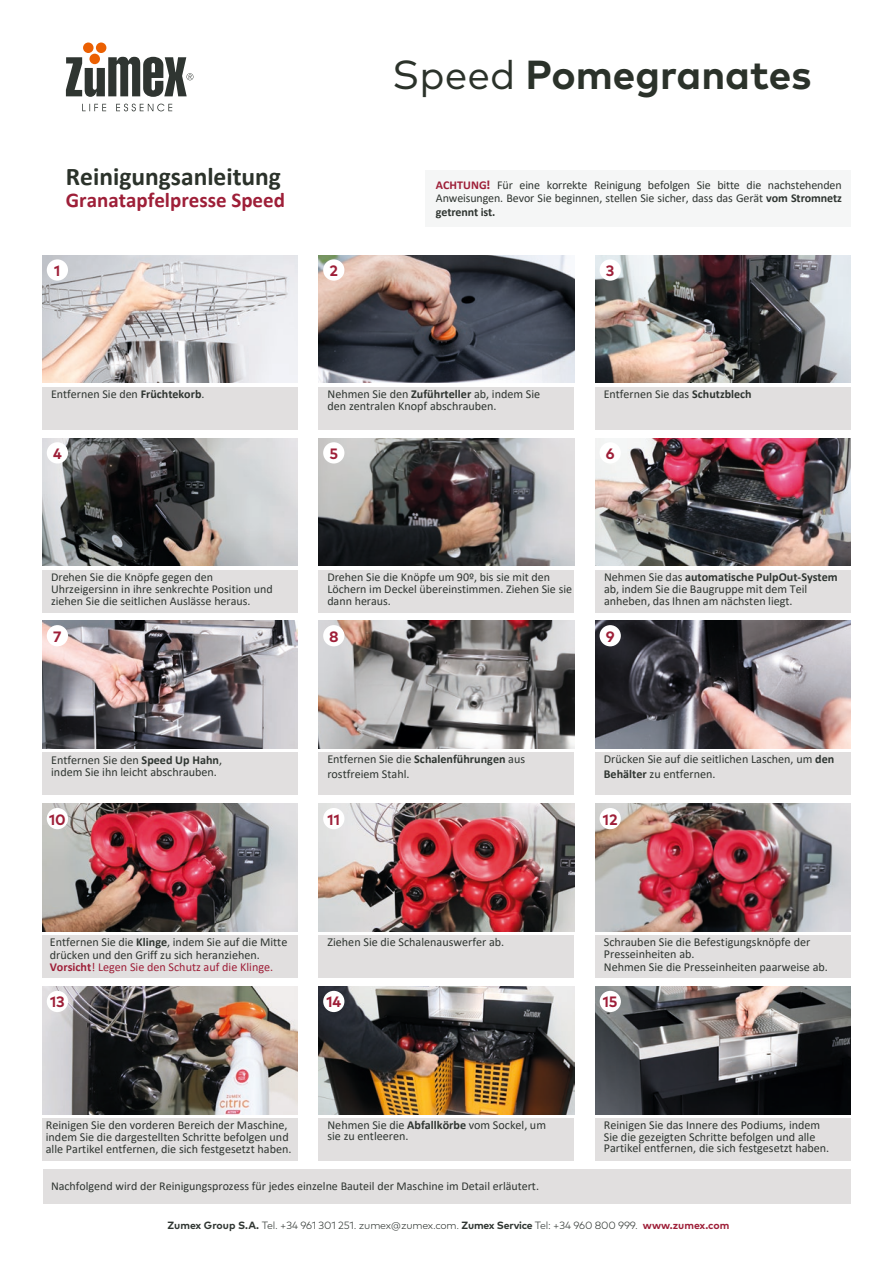
<style>
.page{position:relative;width:893px;height:1263px;background:#fff}
.page>*{position:absolute;margin:0;border:0;box-sizing:border-box;transform-origin:0 0}
.t1{font:700 40.5px "Mark Pro";color:#2b322a}
.t2{font:700 25.5px "Calibri";color:#2b322a}
.t3{font:700 21px "Calibri";color:#9e1f38}
.t4{font:700 15px "Mark Pro";color:#9e1f38}
.t5{font:12.15px/12.1px "Calibri";color:#2f3531}
.t6{font:12.15px "Calibri";color:#9e1f38}
.t7{font:12px/12px "Calibri";color:#2f3531}
.t8{font:300 10.5px "Mark Pro";letter-spacing:-.02em;color:#2f3531}
.s1{font-weight:400}
.s2{font-weight:700;color:#9e1f38}
.s3{font-family:"Mark Pro";font-weight:700;color:#9e1f38}
.s4{font-weight:700}
</style>
<div class="page">
<div style="left:595px;top:1118px;width:255px;height:43px;background:#e1dfdf"></div>
<svg style="left:66px;top:43px;width:127px;height:68px"></svg>
<div style="left:425px;top:170px;width:425px;height:57px;background:#f5f6f6"></div>
<div style="left:43px;top:387px;width:255px;height:42px;background:#e1dfdf"></div>
<div style="left:319px;top:387px;width:255px;height:42px;background:#e1dfdf"></div>
<div style="left:595px;top:387px;width:255px;height:42px;background:#e1dfdf"></div>
<div style="left:43px;top:753px;width:255px;height:42px;background:#e1dfdf"></div>
<div style="left:319px;top:753px;width:255px;height:42px;background:#e1dfdf"></div>
<div style="left:595px;top:753px;width:255px;height:42px;background:#e1dfdf"></div>
<div style="left:43px;top:570px;width:255px;height:42px;background:#e1dfdf"></div>
<div style="left:319px;top:570px;width:255px;height:42px;background:#e1dfdf"></div>
<div style="left:595px;top:570px;width:255px;height:42px;background:#e1dfdf"></div>
<div style="left:43px;top:935px;width:255px;height:43px;background:#e1dfdf"></div>
<div style="left:319px;top:935px;width:255px;height:43px;background:#e1dfdf"></div>
<div style="left:595px;top:935px;width:255px;height:43px;background:#e1dfdf"></div>
<div style="left:43px;top:1118px;width:255px;height:43px;background:#e1dfdf"></div>
<div style="left:319px;top:1118px;width:255px;height:43px;background:#e1dfdf"></div>
<div style="left:43px;top:1169px;width:807px;height:34px;background:#e1dfdf"></div>
<img style="left:43px;top:255px;width:255px;height:128px">
<img style="left:319px;top:255px;width:255px;height:128px">
<img style="left:595px;top:255px;width:255px;height:128px">
<img style="left:43px;top:438px;width:255px;height:128px">
<img style="left:319px;top:621px;width:255px;height:127px">
<img style="left:595px;top:621px;width:255px;height:127px">
<img style="left:595px;top:438px;width:255px;height:128px">
<img style="left:43px;top:621px;width:255px;height:127px">
<img style="left:595px;top:804px;width:255px;height:127px">
<img style="left:42px;top:986px;width:256px;height:128px">
<img style="left:319px;top:986px;width:255px;height:128px">
<img style="left:595px;top:986px;width:255px;height:128px">
<img style="left:43px;top:804px;width:255px;height:127px">
<img style="left:319px;top:438px;width:255px;height:128px">
<img style="left:319px;top:804px;width:255px;height:127px">
<div style="left:47px;top:259px;width:21px;height:22px;background:#fff;border-radius:50%"></div>
<div style="left:47px;top:442px;width:21px;height:21px;background:#fff;border-radius:50%"></div>
<div style="left:47px;top:625px;width:21px;height:21px;background:#fff;border-radius:50%"></div>
<div style="left:47px;top:808px;width:21px;height:21px;background:#fff;border-radius:50%"></div>
<div style="left:47px;top:991px;width:21px;height:21px;background:#fff;border-radius:50%"></div>
<div style="left:323px;top:259px;width:21px;height:22px;background:#fff;border-radius:50%"></div>
<div style="left:323px;top:442px;width:21px;height:21px;background:#fff;border-radius:50%"></div>
<div style="left:323px;top:625px;width:21px;height:21px;background:#fff;border-radius:50%"></div>
<div style="left:323px;top:808px;width:21px;height:21px;background:#fff;border-radius:50%"></div>
<div style="left:323px;top:991px;width:21px;height:21px;background:#fff;border-radius:50%"></div>
<div style="left:600px;top:259px;width:21px;height:22px;background:#fff;border-radius:50%"></div>
<div style="left:600px;top:442px;width:21px;height:21px;background:#fff;border-radius:50%"></div>
<div style="left:600px;top:625px;width:21px;height:21px;background:#fff;border-radius:50%"></div>
<div style="left:600px;top:808px;width:21px;height:21px;background:#fff;border-radius:50%"></div>
<div style="left:600px;top:991px;width:21px;height:21px;background:#fff;border-radius:50%"></div>
<h2 class="t2" style="left:66px;top:158px;width:217px">Reinigungsanleitung</h2>
<h3 class="t3" style="left:66px;top:186px;width:221px">Granatapfelpresse Speed</h3>
<p class="t4" style="left:54px;top:259px;width:8px">1</p>
<p class="t4" style="left:330px;top:259px;width:10px">2</p>
<h1 class="t1" style="left:392px;top:44px;width:421px"><span class="s1">Speed</span> Pomegranates</h1>
<p class="t7" style="left:436px;top:178px;width:407px;line-height:13.4px;text-align:justify"><span class="s2">ACHTUNG</span><span class="s3">!</span> Für eine korrekte Reinigung befolgen Sie bitte die nachstehenden Anweisungen. Bevor Sie beginnen, stellen Sie sicher, dass das Gerät <span class="s4">vom Stromnetz getrennt ist.</span></p>
<p class="t4" style="left:606px;top:259px;width:10px">3</p>
<p class="t7" style="left:51px;top:388px;width:155px">Entfernen Sie den <span class="s4">Früchtekorb</span>.</p>
<p class="t4" style="left:53px;top:442px;width:10px">4</p>
<p class="t5" style="left:327px;top:387px;width:214px">Nehmen Sie den <span class="s4">Zuführteller</span> ab, indem Sie den zentralen Knopf abschrauben.</p>
<p class="t7" style="left:604px;top:387px;width:149px">Entfernen Sie das <span class="s4">Schutzblech</span></p>
<p class="t4" style="left:329px;top:442px;width:10px">5</p>
<p class="t4" style="left:606px;top:442px;width:10px">6</p>
<p class="t7" style="left:51px;top:570px;width:223px">Drehen Sie die Knöpfe gegen den<br>Uhrzeigersinn in ihre senkrechte Position und ziehen Sie die seitlichen Auslässe heraus.</p>
<p class="t7" style="left:327px;top:570px;width:246px">Drehen Sie die Knöpfe um 90º, bis sie mit den<br>Löchern im Deckel übereinstimmen. Ziehen Sie sie dann heraus.</p>
<p class="t5" style="left:604px;top:570px;width:235px">Nehmen Sie das <span class="s4">automatische PulpOut-System </span>ab, indem Sie die Baugruppe mit dem Teil anheben, das Ihnen am nächsten liegt.</p>
<p class="t4" style="left:53px;top:625px;width:10px">7</p>
<p class="t4" style="left:329px;top:625px;width:11px">8</p>
<p class="t4" style="left:606px;top:625px;width:10px">9</p>
<p class="t5" style="left:51px;top:753px;width:172px">Entfernen Sie den <span class="s4">Speed Up Hahn</span>, indem Sie ihn leicht abschrauben.</p>
<p class="t5" style="left:327px;top:752px;width:199px;line-height:14.5px">Entfernen Sie die <span class="s4">Schalenführungen</span> aus rostfreiem Stahl.</p>
<p class="t5" style="left:604px;top:752px;width:232px;line-height:14.5px">Drücken Sie auf die seitlichen Laschen, um <span class="s4">den<br>Behälter</span> zu entfernen.</p>
<p class="t4" style="left:49px;top:808px;width:18px">10</p>
<p class="t4" style="left:328px;top:808px;width:14px">11</p>
<p class="t4" style="left:603px;top:808px;width:16px">12</p>
<p class="t5" style="left:50px;top:935px;width:239px;line-height:13px">Entfernen Sie die <span class="s4">Klinge</span>, indem Sie auf die Mitte drücken und den Griff zu sich heranziehen.</p>
<p class="t6" style="left:50px;top:958px;width:225px"><span class="s4">Vorsicht</span>! Legen Sie den Schutz auf die Klinge.</p>
<p class="t5" style="left:327px;top:936px;width:178px">Ziehen Sie die Schalenauswerfer ab.</p>
<p class="t5" style="left:604px;top:936px;width:226px">Schrauben Sie die Befestigungsknöpfe der<br>Presseinheiten ab.<br>Nehmen Sie die Presseinheiten paarweise ab.</p>
<p class="t4" style="left:50px;top:991px;width:16px">13</p>
<p class="t4" style="left:326px;top:991px;width:16px">14</p>
<p class="t4" style="left:603px;top:991px;width:16px">15</p>
<p class="t5" style="left:46px;top:1119px;width:247px">Reinigen Sie den vorderen Bereich der Maschine, indem Sie die dargestellten Schritte befolgen und alle Partikel entfernen, die sich festgesetzt haben.</p>
<p class="t5" style="left:327px;top:1119px;width:220px;line-height:10.9px">Nehmen Sie die <span class="s4">Abfallkörbe</span> vom Sockel, um sie zu entleeren.</p>
<p class="t5" style="left:604px;top:1119px;width:227px;line-height:11.6px">Reinigen Sie das Innere des Podiums, indem<br>Sie die gezeigten Schritte befolgen und alle<br>Partikel entfernen, die sich festgesetzt haben.</p>
<p class="t7" style="left:51px;top:1180px;width:489px">Nachfolgend wird der Reinigungsprozess für jedes einzelne Bauteil der Maschine im Detail erläutert.</p>
<p class="t8" style="left:168px;top:1217px;width:563px"><span class="s4">Zumex Group S.A.</span> Tel. +34 961 301 251. zumex@zumex.com. <span class="s4">Zumex Service</span> Tel: +34 960 800 999. <span class="s2">www.zumex.com</span></p>
</div>
